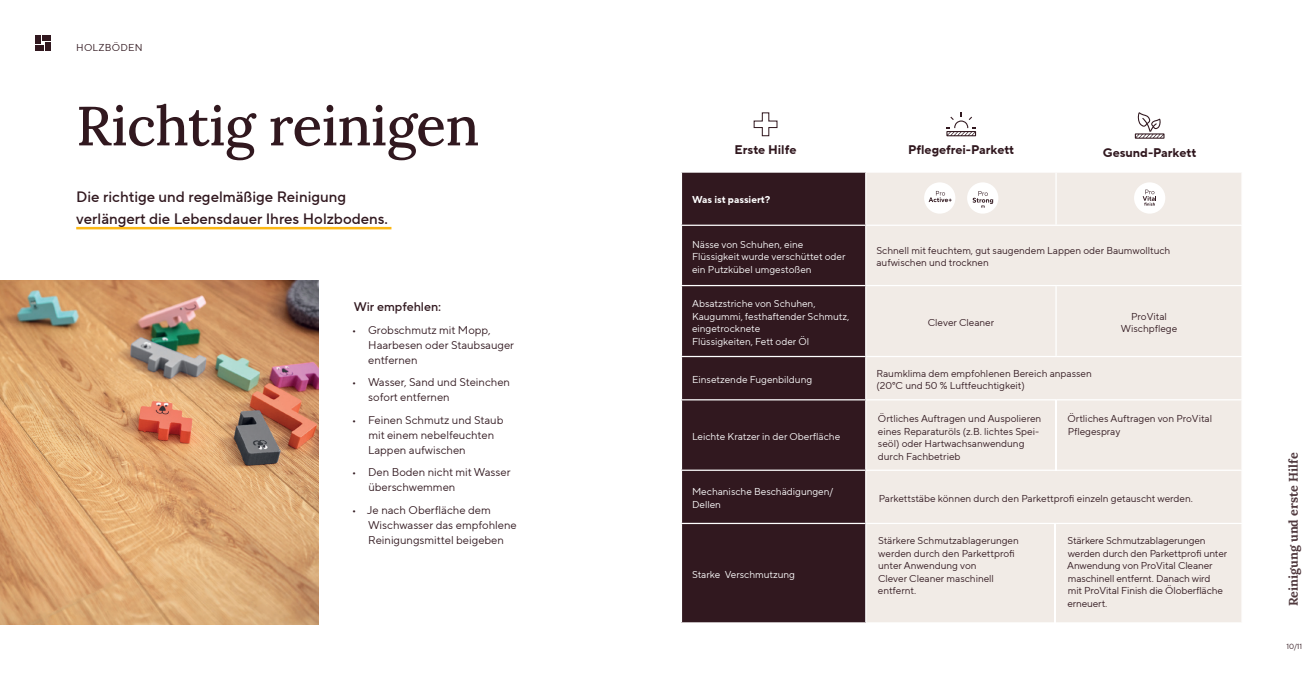
<style>
.page{position:relative;width:1312px;height:674px;background:#fff}
.page>*{position:absolute;margin:0;border:0;box-sizing:border-box;transform-origin:0 0}
.t1{font:500 55px "Lora";letter-spacing:-.01em;color:#31181f}
.t2{font:500 15px/22.5px "TT Norms Pro";color:#31181f}
.t3{font:700 12.5px "TT Norms Pro";color:#31181f}
.t4{font:700 12.5px "Lora";color:#50393e}
.t5{font:500 12.5px "TT Norms Pro";color:#31181f}
.t6{font:11.25px/15px "TT Norms Pro";color:#31181f}
.t7{font:10px/12.5px "TT Norms Pro";color:#31181f}
.t8{font:10px/12.5px "TT Norms Pro";color:#fff}
.t9{font:700 10px "TT Norms Pro";color:#fff}
.t10{font:10px "TT Norms Pro";letter-spacing:.025em;color:#31181f}
.t11{font:7.5px "TT Norms Pro";color:#31181f}
</style>
<div class="page">
<img style="left:0;top:281px;width:318px;height:342px">
<hr style="left:76px;top:227px;width:315px;height:2px;background:#fcb814">
<svg style="left:35px;top:35px;width:15px;height:15px"></svg>
<div style="left:682px;top:172px;width:183px;height:350px;background:#31181f"></div>
<div style="left:866px;top:173px;width:374px;height:449px;background:#f1ebe6"></div>
<div style="left:681px;top:523px;width:184px;height:99px;background:#31181f"></div>
<hr style="left:680px;top:523px;width:2px;height:99px;background:#fff">
<hr style="left:680px;top:224px;width:185px;height:2px;background:#fff">
<hr style="left:865px;top:224px;width:190px;height:2px;background:#fff">
<hr style="left:680px;top:285px;width:185px;height:1px;background:#fff">
<hr style="left:865px;top:285px;width:190px;height:1px;background:#fff">
<hr style="left:680px;top:355px;width:185px;height:2px;background:#fff">
<hr style="left:865px;top:355px;width:190px;height:2px;background:#fff">
<hr style="left:1055px;top:355px;width:187px;height:2px;background:#fff">
<hr style="left:680px;top:399px;width:185px;height:1px;background:#fff">
<hr style="left:865px;top:399px;width:190px;height:1px;background:#fff">
<hr style="left:1055px;top:399px;width:187px;height:1px;background:#fff">
<hr style="left:680px;top:469px;width:185px;height:1px;background:#fff">
<hr style="left:865px;top:469px;width:190px;height:1px;background:#fff">
<hr style="left:1055px;top:469px;width:187px;height:1px;background:#fff">
<hr style="left:865px;top:522px;width:190px;height:1px;background:#fff">
<hr style="left:1055px;top:522px;width:187px;height:1px;background:#fff">
<hr style="left:1055px;top:400px;width:1px;height:70px;background:#fff">
<hr style="left:1054px;top:523px;width:1px;height:99px;background:#fff">
<svg style="left:946px;top:112px;width:29px;height:24px"></svg>
<svg style="left:1134px;top:112px;width:30px;height:27px"></svg>
<div style="left:1055px;top:173px;width:186px;height:183px;background:#f1ebe6"></div>
<svg style="left:753px;top:112px;width:24px;height:25px"></svg>
<div style="left:923px;top:182px;width:32px;height:31px;background:#fff;border-radius:50%"></div>
<svg style="left:928px;top:191px;width:23px;height:11px"></svg>
<div style="left:966px;top:182px;width:32px;height:31px;background:#fff;border-radius:50%"></div>
<svg style="left:972px;top:191px;width:20px;height:16px"></svg>
<p class="t10" style="left:76px;top:40px;width:68px">HOLZBÖDEN</p>
<h1 class="t1" style="left:76px;top:84px;width:404px">Richtig reinigen</h1>
<h2 class="t2" style="left:76px;top:185px;width:313px">Die richtige und regelmäßige Reinigung verlängert die Lebensdauer Ihres Holzbodens.</h2>
<p class="t5" style="left:353px;top:297px;width:89px">Wir empfehlen:</p>
<p class="t6" style="left:368px;top:322px;width:147px;text-indent:-16px">• Grobschmutz mit Mopp,<br>Haarbesen oder Staubsauger entfernen</p>
<p class="t6" style="left:368px;top:374px;width:143px;text-indent:-16px">• Wasser, Sand und Steinchen sofort entfernen</p>
<p class="t6" style="left:368px;top:412px;width:137px;text-indent:-16px">• Feinen Schmutz und Staub mit einem nebelfeuchten<br>Lappen aufwischen</p>
<p class="t6" style="left:368px;top:464px;width:144px;text-indent:-17px">• Den Boden nicht mit Wasser überschwemmen</p>
<p class="t6" style="left:368px;top:502px;width:150px;text-indent:-16px">• Je nach Oberfläche dem<br>Wischwasser das empfohlene<br>Reinigungsmittel beigeben</p>
<p class="t3" style="left:734px;top:141px;width:63px">Erste Hilfe</p>
<p class="t3" style="left:908px;top:141px;width:107px">Pflegefrei-Parkett</p>
<p class="t3" style="left:1102px;top:143px;width:95px">Gesund-Parkett</p>
<p class="t9" style="left:692px;top:192px;width:80px">Was ist passiert?</p>
<p class="t8" style="left:692px;top:238px;width:155px">Nässe von Schuhen, eine<br>Flüssigkeit wurde verschüttet oder ein Putzkübel umgestoßen</p>
<p class="t7" style="left:876px;top:244px;width:295px">Schnell mit feuchtem, gut saugendem Lappen oder Baumwolltuch aufwischen und trocknen</p>
<p class="t8" style="left:692px;top:297px;width:158px">Absatzstriche von Schuhen,<br>Kaugummi, festhaftender Schmutz, eingetrocknete<br>Flüssigkeiten, Fett oder Öl</p>
<p class="t7" style="left:927px;top:316px;width:68px">Clever Cleaner</p>
<p class="t7" style="left:1120px;top:309px;width:58px;text-align:center">ProVital<br>Wischpflege</p>
<p class="t8" style="left:692px;top:373px;width:122px">Einsetzende Fugenbildung</p>
<p class="t7" style="left:876px;top:366px;width:217px">Raumklima dem empfohlenen Bereich anpassen (20°C und 50 % Luftfeuchtigkeit)</p>
<p class="t8" style="left:692px;top:429px;width:150px">Leichte Kratzer in der Oberfläche</p>
<p class="t7" style="left:877px;top:412px;width:165px">Örtliches Auftragen und Auspolieren eines Reparaturöls (z.B. lichtes Spei&shy;seöl) oder Hartwachsanwendung durch Fachbetrieb</p>
<p class="t7" style="left:1067px;top:412px;width:146px">Örtliches Auftragen von ProVital<br>Pflegespray</p>
<p class="t8" style="left:692px;top:485px;width:143px">Mechanische Beschädigungen/<br>Dellen</p>
<p class="t7" style="left:878px;top:491px;width:315px">Parkettstäbe können durch den Parkettprofi einzeln getauscht werden.</p>
<p class="t8" style="left:692px;top:567px;width:104px">Starke Verschmutzung</p>
<p class="t7" style="left:877px;top:534px;width:142px">Stärkere Schmutzablagerungen werden durch den Parkettprofi unter Anwendung von<br>Clever Cleaner maschinell entfernt.</p>
<p class="t7" style="left:1066px;top:534px;width:161px">Stärkere Schmutzablagerungen werden durch den Parkettprofi unter<br>Anwendung von ProVital Cleaner maschinell entfernt. Danach wird<br>mit ProVital Finish die Öloberfläche erneuert.</p>
<p class="t4" style="left:1283px;top:606px;width:155px;rotate:-90deg">Reinigung und erste Hilfe</p>
<p class="t11" style="left:1285px;top:640px;width:17px">10/11</p>
</div>
